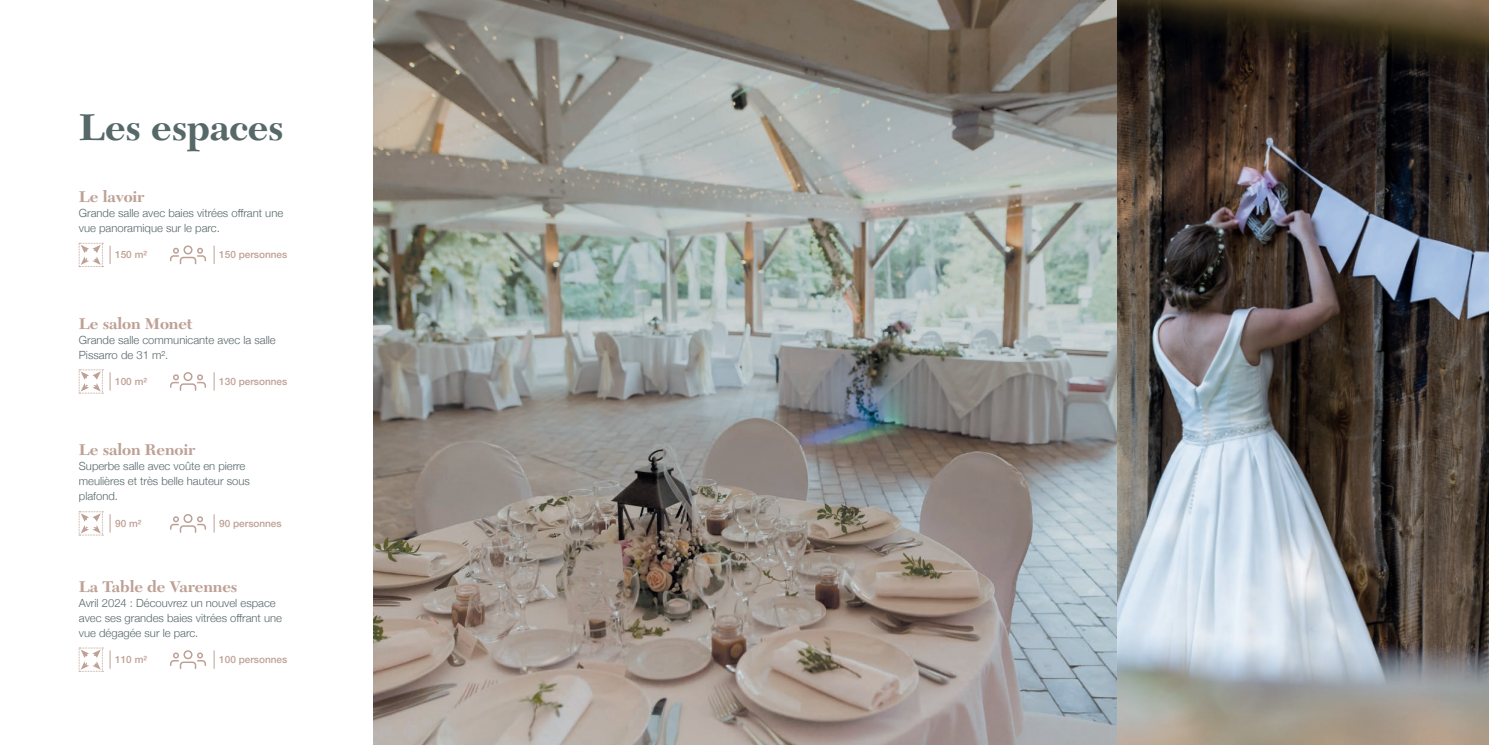
<style>
.page{position:relative;width:1489px;height:745px;background:#fff}
.page>*{position:absolute;margin:0;border:0;box-sizing:border-box;transform-origin:0 0}
.t1{font:700 38.75px "New Caledonia LT Std";letter-spacing:-.01em;color:#576869}
.t2{font:700 16.25px "New Caledonia LT Std";letter-spacing:-.01em;color:#bea196}
.t3{font:300 11.25px/15px "Helvetica Neue";color:#576869}
.t4{font:500 10px "Helvetica Neue";color:#bea196}
</style>
<div class="page">
<img style="left:373px;top:0;width:1115px;height:744px">
<svg style="left:79px;top:243px;width:24px;height:24px"></svg>
<svg style="left:170px;top:245px;width:36px;height:19px"></svg>
<svg style="left:110px;top:245px;width:1px;height:19px"></svg>
<svg style="left:214px;top:245px;width:1px;height:19px"></svg>
<svg style="left:79px;top:511px;width:24px;height:24px"></svg>
<svg style="left:170px;top:514px;width:36px;height:18px"></svg>
<svg style="left:110px;top:514px;width:1px;height:18px"></svg>
<svg style="left:214px;top:514px;width:1px;height:18px"></svg>
<svg style="left:79px;top:647px;width:24px;height:24px"></svg>
<svg style="left:170px;top:650px;width:36px;height:18px"></svg>
<svg style="left:110px;top:650px;width:1px;height:18px"></svg>
<svg style="left:214px;top:650px;width:1px;height:18px"></svg>
<svg style="left:79px;top:369px;width:24px;height:24px"></svg>
<svg style="left:170px;top:372px;width:36px;height:18px"></svg>
<svg style="left:110px;top:372px;width:1px;height:18px"></svg>
<svg style="left:214px;top:372px;width:1px;height:18px"></svg>
<h1 class="t1" style="left:79px;top:104px;width:206px">Les espaces</h1>
<h2 class="t2" style="left:79px;top:187px;width:67px">Le lavoir</h2>
<p class="t3" style="left:79px;top:204px;width:206px">Grande salle avec baies vitrées offrant une vue panoramique sur le parc.</p>
<p class="t4" style="left:115px;top:246px;width:33px">150 m²</p>
<p class="t4" style="left:219px;top:246px;width:70px">150 personnes</p>
<h2 class="t2" style="left:79px;top:313px;width:115px">Le salon Monet</h2>
<p class="t3" style="left:79px;top:331px;width:198px">Grande salle communicante avec la salle<br>Pissarro de 31 m².</p>
<p class="t4" style="left:115px;top:373px;width:33px">100 m²</p>
<p class="t4" style="left:219px;top:373px;width:70px">130 personnes</p>
<h2 class="t2" style="left:79px;top:440px;width:118px">Le salon Renoir</h2>
<p class="t3" style="left:79px;top:458px;width:172px">Superbe salle avec voûte en pierre meulières et très belle hauteur sous plafond.</p>
<p class="t4" style="left:115px;top:515px;width:28px">90 m²</p>
<p class="t4" style="left:219px;top:515px;width:64px">90 personnes</p>
<h2 class="t2" style="left:79px;top:576px;width:160px">La Table de Varennes</h2>
<p class="t3" style="left:79px;top:594px;width:204px">Avril 2024 : Découvrez un nouvel espace avec ses grandes baies vitrées offrant une vue dégagée sur le parc.</p>
<p class="t4" style="left:115px;top:651px;width:33px">110 m²</p>
<p class="t4" style="left:219px;top:651px;width:70px">100 personnes</p>
</div>
